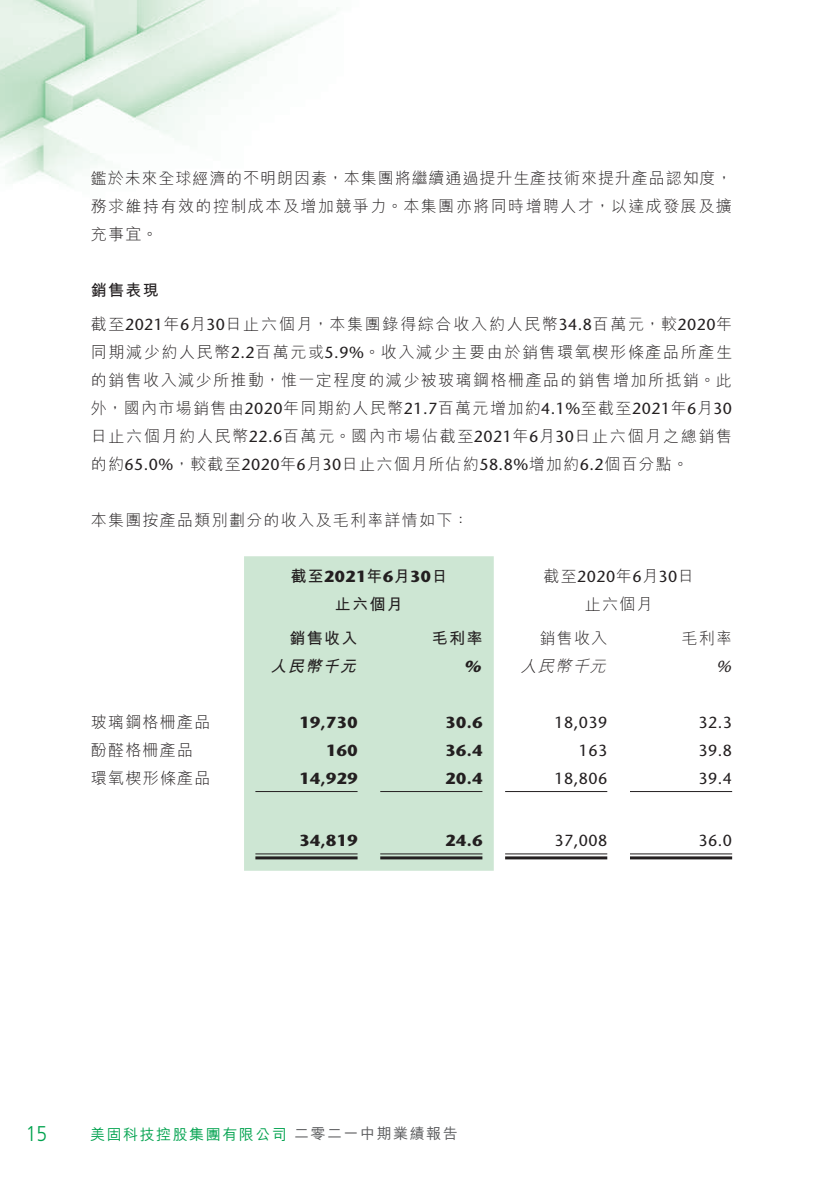
<style>
.page{position:relative;width:840px;height:1191px;background:#fff}
.page>*{position:absolute;margin:0;border:0;box-sizing:border-box;transform-origin:0 0}
.t1{font:300 21.4px "Frutiger LT Std";color:#00a24e;scale:.9 1}
.t2{font:300 16px/28px "M Hei HK";letter-spacing:.09em;color:#231f20;text-align:justify}
.t3{font:700 16px "Stone Sans Std";letter-spacing:.03em;color:#231f20}
.t4{font:500 16px "Stone Sans Std";letter-spacing:.03em;color:#231f20}
.t5{font:700 16px "M Hei HK";letter-spacing:.08em;color:#231f20}
.t6{font:italic 300 16px "M Hei HK";color:#231f20}
.t7{font:italic 700 16px "M Hei HK";color:#231f20}
.t8{font:italic 500 16px "Stone Sans Std";color:#231f20}
.t9{font:italic 700 16px "Stone Sans Std";color:#231f20}
.t10{font:500 15px "M Hei HK";letter-spacing:.1em;color:#00a24e}
.t11{font:500 15px "M Hei HK";letter-spacing:.1em;color:#57585a}
.s1{font-weight:700}
.s2{font-family:"Stone Sans Std";font-weight:500}
.s3{font-family:"M Hei HK"}
.s4{font-family:"M Hei HK";font-weight:300}
</style>
<div class="page">
<img style="left:0;top:0;width:338px;height:186px">
<div style="left:244px;top:556px;width:249px;height:314px;background:#cde6d3"></div>
<hr style="left:255px;top:791px;width:102px;height:1px;background:#231f20">
<hr style="left:380px;top:791px;width:102px;height:1px;background:#231f20">
<hr style="left:505px;top:791px;width:102px;height:1px;background:#231f20">
<hr style="left:629px;top:791px;width:102px;height:1px;background:#231f20">
<hr style="left:255px;top:853px;width:102px;height:1px;background:#231f20">
<hr style="left:255px;top:856px;width:102px;height:3px;background:#231f20">
<hr style="left:380px;top:853px;width:102px;height:1px;background:#231f20">
<hr style="left:380px;top:856px;width:102px;height:3px;background:#231f20">
<hr style="left:505px;top:853px;width:102px;height:1px;background:#231f20">
<hr style="left:505px;top:856px;width:102px;height:3px;background:#231f20">
<hr style="left:629px;top:853px;width:102px;height:1px;background:#231f20">
<hr style="left:629px;top:856px;width:102px;height:3px;background:#231f20">
<p class="t2" style="left:91px;top:164px;width:642px">鑑於未來全球經濟的不明朗因素，本集團將繼續通過提升生產技術來提升產品認知度，務求維持有效的控制成本及增加競爭力。本集團亦將同時增聘人才，以達成發展及擴充事宜。</p>
<p class="t2" style="left:91px;top:273px;width:642px;line-height:33.6px"><span class="s1">銷售表現<br></span>截至<span class="s2">2021</span>年<span class="s2">6</span>月<span class="s2">30</span>日止六個月，本集團錄得綜合收入約人民幣<span class="s2">34.8</span>百萬元，較<span class="s2">2020</span>年</p>
<p class="t2" style="left:91px;top:338px;width:642px">同期減少約人民幣<span class="s2">2.2</span>百萬元或<span class="s2">5.9%</span>。收入減少主要由於銷售環氧楔形條產品所產生的銷售收入減少所推動，惟一定程度的減少被玻璃鋼格柵產品的銷售增加所抵銷。此外，國內市場銷售由<span class="s2">2020</span>年同期約人民幣<span class="s2">21.7</span>百萬元增加約<span class="s2">4.1%</span>至截至<span class="s2">2021</span>年<span class="s2">6</span>月<span class="s2">30</span>日止六個月約人民幣<span class="s2">22.6</span>百萬元。國內市場佔截至<span class="s2">2021</span>年<span class="s2">6</span>月<span class="s2">30</span>日止六個月之總銷售的約<span class="s2">65.0%</span>，較截至<span class="s2">2020</span>年<span class="s2">6</span>月<span class="s2">30</span>日止六個月所佔約<span class="s2">58.8%</span>增加約<span class="s2">6.2</span>個百分點。</p>
<p class="t2" style="left:91px;top:506px;width:379px">本集團按產品類別劃分的收入及毛利率詳情如下：</p>
<p class="t3" style="left:290px;top:567px;width:158px"><span class="s3">截至</span>2021<span class="s3">年</span>6<span class="s3">月</span>30<span class="s3">日</span></p>
<p class="t5" style="left:335px;top:593px;width:69px">止六個月</p>
<p class="t5" style="left:289px;top:626px;width:69px">銷售收入</p>
<p class="t5" style="left:431px;top:626px;width:52px">毛利率</p>
<p class="t4" style="left:543px;top:567px;width:152px"><span class="s4">截至</span>2020<span class="s4">年</span>6<span class="s4">月</span>30<span class="s4">日</span></p>
<p class="t2" style="left:584px;top:590px;width:69px">止六個月</p>
<p class="t2" style="left:681px;top:623px;width:52px">毛利率</p>
<p class="t2" style="left:539px;top:623px;width:69px">銷售收入</p>
<p class="t7" style="left:270px;top:654px;width:92px">人民幣千元</p>
<p class="t9" style="left:463px;top:657px;width:24px">%</p>
<p class="t6" style="left:520px;top:655px;width:92px">人民幣千元</p>
<p class="t8" style="left:715px;top:657px;width:21px">%</p>
<p class="t2" style="left:91px;top:707px;width:121px">玻璃鋼格柵產品</p>
<p class="t3" style="left:299px;top:713px;width:59px">19,730</p>
<p class="t3" style="left:445px;top:713px;width:38px">30.6</p>
<p class="t4" style="left:554px;top:713px;width:54px">18,039</p>
<p class="t4" style="left:698px;top:713px;width:35px">32.3</p>
<p class="t2" style="left:91px;top:735px;width:104px">酚醛格柵產品</p>
<p class="t3" style="left:326px;top:741px;width:33px">160</p>
<p class="t3" style="left:445px;top:741px;width:38px">36.4</p>
<p class="t4" style="left:578px;top:741px;width:30px">163</p>
<p class="t4" style="left:698px;top:741px;width:35px">39.8</p>
<p class="t2" style="left:91px;top:763px;width:121px">環氧楔形條產品</p>
<p class="t3" style="left:299px;top:769px;width:59px">14,929</p>
<p class="t3" style="left:445px;top:769px;width:38px">20.4</p>
<p class="t4" style="left:554px;top:769px;width:54px">18,806</p>
<p class="t4" style="left:698px;top:769px;width:35px">39.4</p>
<p class="t3" style="left:299px;top:831px;width:59px">34,819</p>
<p class="t3" style="left:445px;top:831px;width:38px">24.6</p>
<p class="t4" style="left:554px;top:831px;width:54px">37,008</p>
<p class="t4" style="left:698px;top:831px;width:35px">36.0</p>
<h1 class="t1" style="left:26px;top:1121px;width:25px">15</h1>
<p class="t10" style="left:90px;top:1123px;width:198px">美固科技控股集團有限公司</p>
<p class="t11" style="left:294px;top:1122px;width:165px">二零二一中期業績報告</p>
</div>
